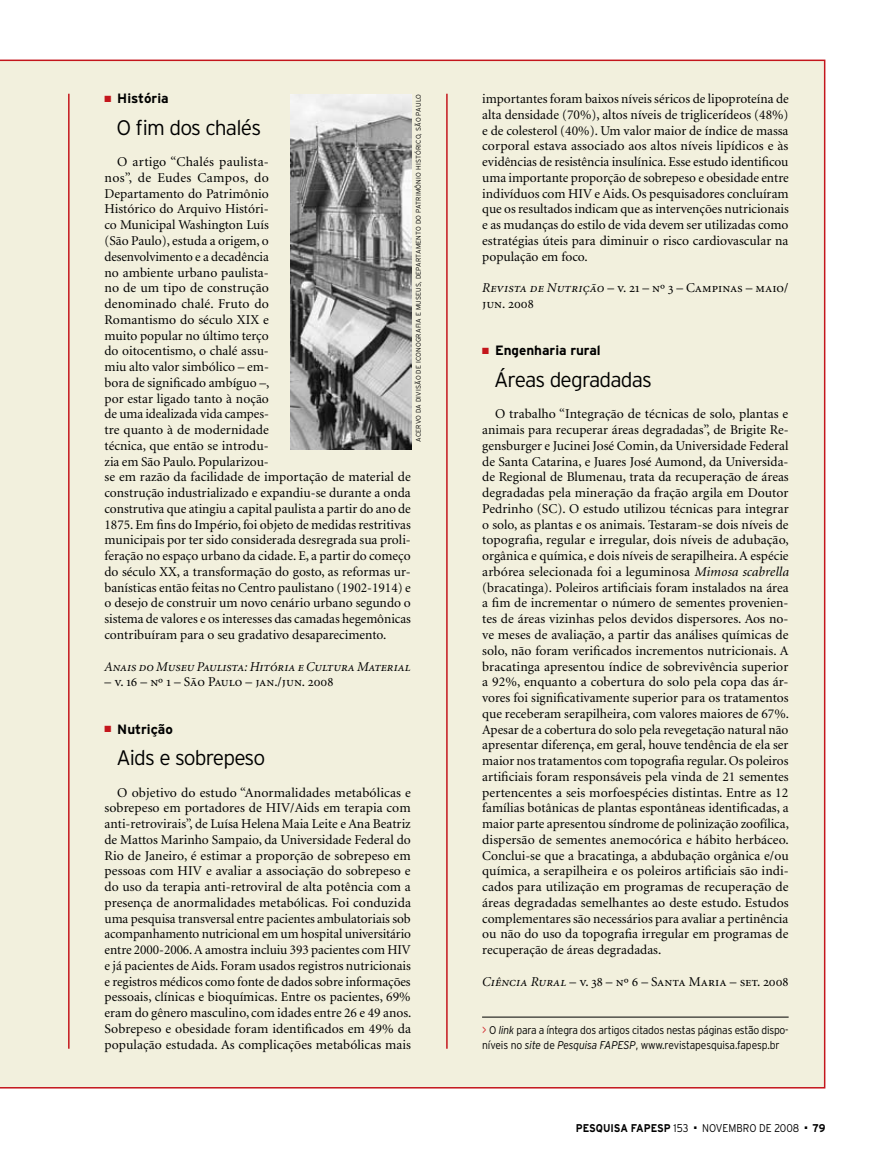
<style>
.page{position:relative;width:885px;height:1170px;background:#fff}
.page>*{position:absolute;margin:0;border:0;box-sizing:border-box;transform-origin:0 0}
.t1{font:300 21px "Interstate";letter-spacing:-.04em;color:#000}
.t2{font:13.5px/15.8px "Minion";color:#000;text-align:justify}
.t3{font:13.5px/15.8px "Minion Regular SC";color:#000}
.t4{font:13.5px "Minion Italic SC";letter-spacing:-.005em;color:#000}
.t5{font:700 13.5px "Interstate";color:#000}
.t6{font:300 11.25px/14.2px "Interstate";letter-spacing:-.015em;color:#000;scale:.92 1}
.t7{font:700 11.25px "Interstate";color:#000;scale:.9 1}
.t8{font:300 11.25px "Interstate";letter-spacing:-.015em;color:#000;scale:.9 1}
.t9{font:300 6.75px "Interstate";letter-spacing:.025em;color:#000}
.s1{color:#c4161c}
.s2{font-family:"Minion Italic SC"}
.s3{font-style:italic}
.s4{font-size:12px;color:#d2232a}
.s5{font-weight:300}
</style>
<div class="page">
<div style="left:0;top:60px;width:825px;height:1028px;background:#f2f0dd"></div>
<img style="left:290px;top:94px;width:121px;height:356px">
<hr style="left:482px;top:1016px;width:306px;height:1px;background:#000">
<hr style="left:446px;top:94px;width:1px;height:954px;background:#c4161c">
<hr style="left:68px;top:94px;width:2px;height:954px;background:#c4161c">
<p class="t5" style="left:104px;top:91px;width:66px"><span class="s1">■</span> História</p>
<h1 class="t1" style="left:116px;top:115px;width:146px">O fim dos chalés</h1>
<p class="t2" style="left:104px;top:154px;width:308px;text-align:left;text-indent:13px">O artigo “Chalés paulista-<br>nos”, de Eudes Campos, do<br>Departamento do Patrimônio<br>Histórico do Arquivo Históri-<br>co Municipal Washington Luís<br>(São Paulo), estuda a origem, o<br>desenvolvimento e a decadência<br>no ambiente urbano paulista-<br>no de um tipo de construção<br>denominado chalé. Fruto do<br>Romantismo do século XIX e<br>muito popular no último terço<br>do oitocentismo, o chalé assu-<br>miu alto valor simbólico – em-<br>bora de significado ambíguo –,<br>por estar ligado tanto à noção<br>de uma idealizada vida campes-<br>tre quanto à de modernidade<br>técnica, que então se introdu-<br>zia em São Paulo. Popularizou-<br>se em razão da facilidade de importação de material de construção industrializado e expandiu-se durante a onda construtiva que atingiu a capital paulista a partir do ano de 1875. Em fins do Império, foi objeto de medidas restritivas municipais por ter sido considerada desregrada sua proli&shy;feração no espaço urbano da cidade. E, a partir do começo do século XX, a transformação do gosto, as reformas ur&shy;banísticas então feitas no Centro paulistano (1902-1914) e o desejo de construir um novo cenário urbano segundo o sistema de valores e os interesses das camadas hegemônicas contribuíram para o seu gradativo desaparecimento.</p>
<p class="t4" style="left:104px;top:659px;width:307px">Anais do Museu Paulista: Hitória e Cultura Material</p>
<p class="t3" style="left:104px;top:674px;width:230px">– v. 16 – nº 1 – São Paulo – jan./jun. 2008</p>
<p class="t5" style="left:104px;top:721px;width:70px"><span class="s1">■</span> Nutrição</p>
<h1 class="t1" style="left:116px;top:745px;width:150px">Aids e sobrepeso</h1>
<p class="t2" style="left:104px;top:784px;width:308px;text-indent:13px">O objetivo do estudo “Anormalidades metabólicas e sobrepeso em portadores de HIV/Aids em terapia com anti-retrovirais”, de Luísa Helena Maia Leite e Ana Beatriz de Mattos Marinho Sampaio, da Universidade Federal do Rio de Janeiro, é estimar a proporção de sobrepeso em pessoas com HIV e avaliar a associação do sobrepeso e do uso da terapia anti-retroviral de alta potência com a presença de anormalidades metabólicas. Foi conduzida uma pesquisa transversal entre pacientes ambulatoriais sob acompanhamento nutricional em um hospital universitário entre 2000-2006. A amostra incluiu 393 pacientes com HIV e já pacientes de Aids. Foram usados registros nutricionais e registros médicos como fonte de dados sobre informações pessoais, clínicas e bioquímicas. Entre os pacientes, 69% eram do gênero masculino, com idades entre 26 e 49 anos.<br>Sobrepeso e obesidade foram identificados em 49% da população estudada. As complicações metabólicas mais</p>
<p class="t9" style="left:414px;top:442px;width:349px;rotate:-90deg">Acervo da Divisão de Iconografia e M useus, Departamento do Patrimônio Histórico, São Paulo</p>
<p class="t2" style="left:482px;top:91px;width:308px">importantes foram baixos níveis séricos de lipoproteína de alta densidade (70%), altos níveis de triglicerídeos (48%) e de colesterol (40%). Um valor maior de índice de massa corporal estava associado aos altos níveis lipídicos e às evidências de resistência insulínica. Esse estudo identificou uma importante proporção de sobrepeso e obesidade entre indivíduos com HIV e Aids. Os pesquisadores concluíram que os resultados indicam que as intervenções nutricionais e as mudanças do estilo de vida devem ser utilizadas como estratégias úteis para diminuir o risco cardiovascular na população em foco.</p>
<p class="t3" style="left:482px;top:280px;width:308px"><span class="s2">Revista de Nutrição</span> – v. 21 – nº 3 – Campinas – maio/ jun. 2008</p>
<p class="t5" style="left:482px;top:343px;width:120px"><span class="s1">■</span> Engenharia rural</p>
<h1 class="t1" style="left:494px;top:367px;width:159px">Áreas degradadas</h1>
<p class="t2" style="left:482px;top:406px;width:308px;text-indent:13px">O trabalho “Integração de técnicas de solo, plantas e animais para recuperar áreas degradadas”, de Brigite Re&shy;gensburger e Jucinei José Comin, da Universidade Federal de Santa Catarina, e Juares José Aumond, da Universida&shy;de Regional de Blumenau, trata da recuperação de áreas degradadas pela mineração da fração argila em Doutor Pedrinho (SC). O estudo utilizou técnicas para integrar o solo, as plantas e os animais. Testaram-se dois níveis de topografia, regular e irregular, dois níveis de adubação, orgânica e química, e dois níveis de serapilheira. A espécie arbórea selecionada foi a leguminosa <span class="s3">Mimosa scabrella </span>(bracatinga). Poleiros artificiais foram instalados na área a fim de incrementar o número de sementes provenien&shy;tes de áreas vizinhas pelos devidos dispersores. Aos no&shy;ve meses de avaliação, a partir das análises químicas de solo, não foram verificados incrementos nutricionais. A bracatinga apresentou índice de sobrevivência superior a 92%, enquanto a cobertura do solo pela copa das ár&shy;vores foi significativamente superior para os tratamentos que receberam serapilheira, com valores maiores de 67%.<br>Apesar de a cobertura do solo pela revegetação natural não apresentar diferença, em geral, houve tendência de ela ser maior nos tratamentos com topografia regular. Os poleiros artificiais foram responsáveis pela vinda de 21 sementes pertencentes a seis morfoespécies distintas. Entre as 12 famílias botânicas de plantas espontâneas identificadas, a maior parte apresentou síndrome de polinização zoofílica, dispersão de sementes anemocórica e hábito herbáceo.<br>Conclui-se que a bracatinga, a abdubação orgânica e/ou química, a serapilheira e os poleiros artificiais são indi&shy;cados para utilização em programas de recuperação de áreas degradadas semelhantes ao deste estudo. Estudos complementares são necessários para avaliar a pertinência ou não do uso da topografia irregular em programas de recuperação de áreas degradadas.</p>
<p class="t3" style="left:482px;top:973px;width:308px"><span class="s2">Ciência Rural</span> – v. 38 – nº 6 – Santa Maria – set. 2008</p>
<p class="t6" style="left:482px;top:1023px;width:335px"><span class="s4">&gt;</span> O <span class="s3">link</span> para a íntegra dos artigos citados nestas páginas estão dispo&shy;níveis no <span class="s3">site</span> de <span class="s3">Pesquisa Fapesp</span>, www.revistapesquisa.fapesp.br</p>
<p class="t7" style="left:575px;top:1121px;width:127px">PESQUISA FAPESP <span class="s5">153</span></p>
<p class="t8" style="left:694px;top:1121px;width:118px">■ novembro DE 2008</p>
<p class="t7" style="left:804px;top:1121px;width:25px">■ 79</p>
</div>
